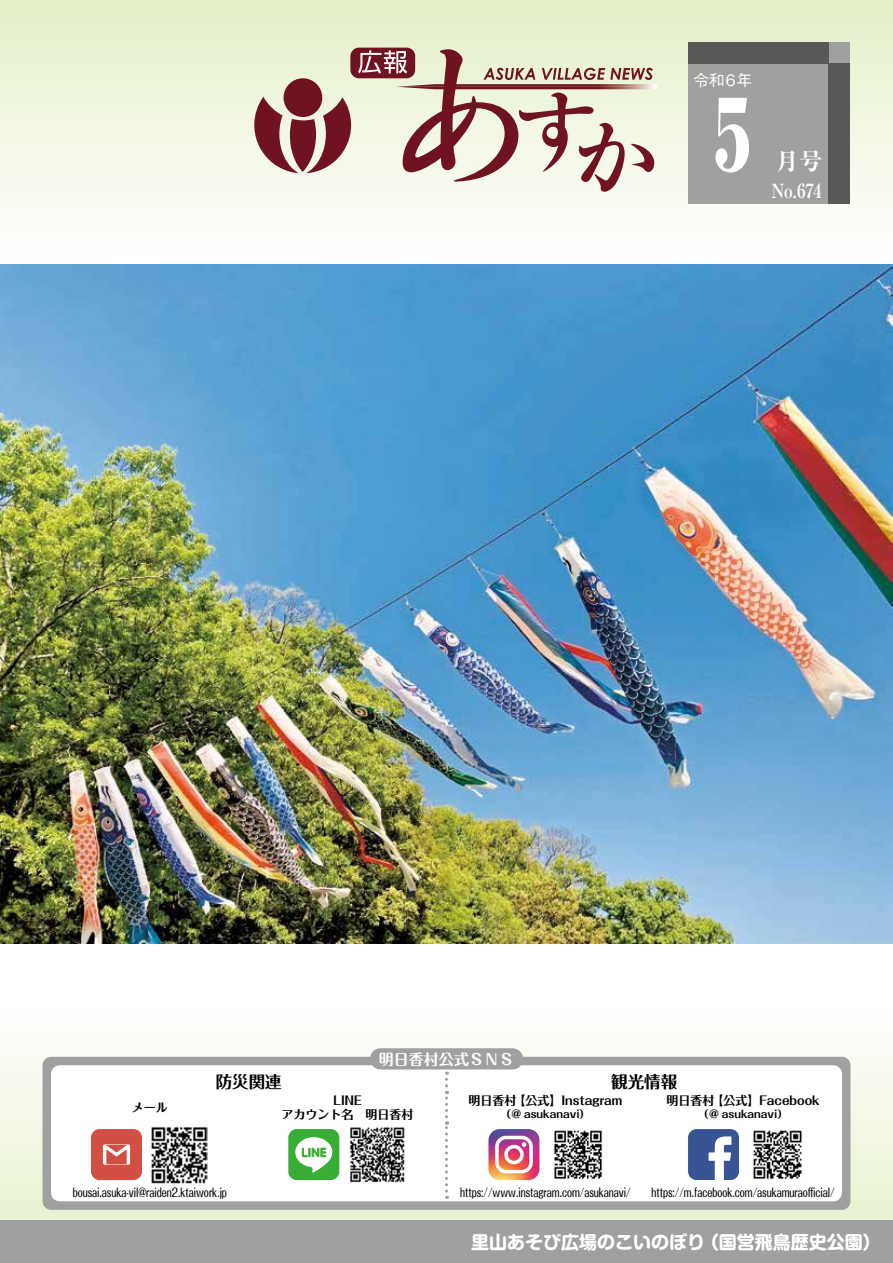
<style>
.page{position:relative;width:893px;height:1263px;background:#fff}
.page>*{position:absolute;margin:0;border:0;box-sizing:border-box;transform-origin:0 0}
.t1{font:900 96px "Ryumin Pro";color:#fff;scale:.75 1}
.t2{font:700 expanded 23.4px "Ryumin Pro";color:#fff}
.t3{font:700 19.5px "Ryumin Pro";color:#fff;scale:.88 1}
.t4{font:700 18px "Shin M Go Pro";color:#fff}
.t5{font:700 16.5px "Folk Pro";color:#000}
.t6{font:500 15.75px "Gothic BBB Pro";color:#fff}
.t7{font:700 15px "Maru Fo Pro";color:#fff}
.t8{font:500 12px "Folk Pro";color:#000;scale:.75 1}
.t9{font:700 12px/14.4px "Folk Pro";color:#000;text-align:center}
.t10{font:700 10.5px "Folk Pro";color:#000}
</style>
<div class="page">
<div style="left:0;top:0;width:893px;height:259px;background:linear-gradient(to bottom,#e3eec8,#fff)"></div>
<svg style="left:0;top:1048px;width:893px;height:172px"></svg>
<div style="left:0;top:1220px;width:893px;height:43px;background:#9fa0a0"></div>
<img style="left:0;top:264px;width:893px;height:679px">
<div style="left:43px;top:1057px;width:807px;height:153px;background:#9fa0a0;border-radius:9px"></div>
<div style="left:51px;top:1065px;width:791px;height:136px;background:#fff;border-radius:9px"></div>
<div style="left:370px;top:1048px;width:153px;height:21px;background:#9fa0a0;border-radius:11px"></div>
<div style="left:688px;top:43px;width:162px;height:161px;background:#9fa0a0"></div>
<div style="left:688px;top:43px;width:141px;height:21px;background:#595757"></div>
<div style="left:829px;top:64px;width:21px;height:140px;background:#595757"></div>
<div style="left:283px;top:78px;width:39px;height:39px;background:#701320;border-radius:50%"></div>
<svg style="left:254px;top:97px;width:97px;height:76px;background:#a26c6d"></svg>
<div style="left:350px;top:48px;width:65px;height:30px;background:#701320;border-radius:9px"></div>
<svg style="left:358px;top:49px;width:299px;height:143px;background:#d2c0b5"></svg>
<svg style="left:445px;top:1071px;width:3px;height:128px"></svg>
<svg style="left:688px;top:1129px;width:51px;height:51px"></svg>
<img style="left:753px;top:1130px;width:49px;height:49px">
<svg style="left:288px;top:1129px;width:51px;height:51px"></svg>
<img style="left:350px;top:1127px;width:55px;height:56px">
<svg style="left:488px;top:1129px;width:51px;height:51px"></svg>
<img style="left:554px;top:1130px;width:49px;height:49px">
<svg style="left:91px;top:1129px;width:51px;height:51px;background:#d66359"></svg>
<img style="left:151px;top:1127px;width:57px;height:57px">
<h3 class="t6" style="left:693px;top:68px;width:60px">令和６年</h3>
<h1 class="t1" style="left:714px;top:58px;width:49px">5</h1>
<h2 class="t2" style="left:776px;top:143px;width:48px">月号</h2>
<h3 class="t3" style="left:771px;top:176px;width:58px">No.674</h3>
<p class="t7" style="left:379px;top:1047px;width:137px">明日香村公式ＳＮＳ</p>
<h3 class="t5" style="left:216px;top:1068px;width:67px">防災関連</h3>
<h3 class="t5" style="left:611px;top:1068px;width:67px">観光情報</h3>
<p class="t9" style="left:132px;top:1099px;width:37px">メール</p>
<p class="t9" style="left:282px;top:1092px;width:133px">LINE<br>アカウント名　明日香村</p>
<p class="t9" style="left:468px;top:1092px;width:155px">明日香村【公式】Instagram</p>
<p class="t10" style="left:501px;top:1105px;width:91px">（＠ asukanavi）</p>
<p class="t9" style="left:666px;top:1092px;width:155px">明日香村【公式】Facebook</p>
<p class="t10" style="left:698px;top:1105px;width:91px">（＠ asukanavi）</p>
<p class="t8" style="left:73px;top:1183px;width:207px">bousai.asuka-vil@raiden2.ktaiwork.jp</p>
<p class="t8" style="left:460px;top:1183px;width:229px">https://www.instagram.com/asukanavi/</p>
<p class="t8" style="left:651px;top:1183px;width:246px">https://m.facebook.com/asukamuraofficial/</p>
<h3 class="t4" style="left:471px;top:1227px;width:411px">里山あそび広場のこいのぼり（国営飛鳥歴史公園）</h3>
</div>
